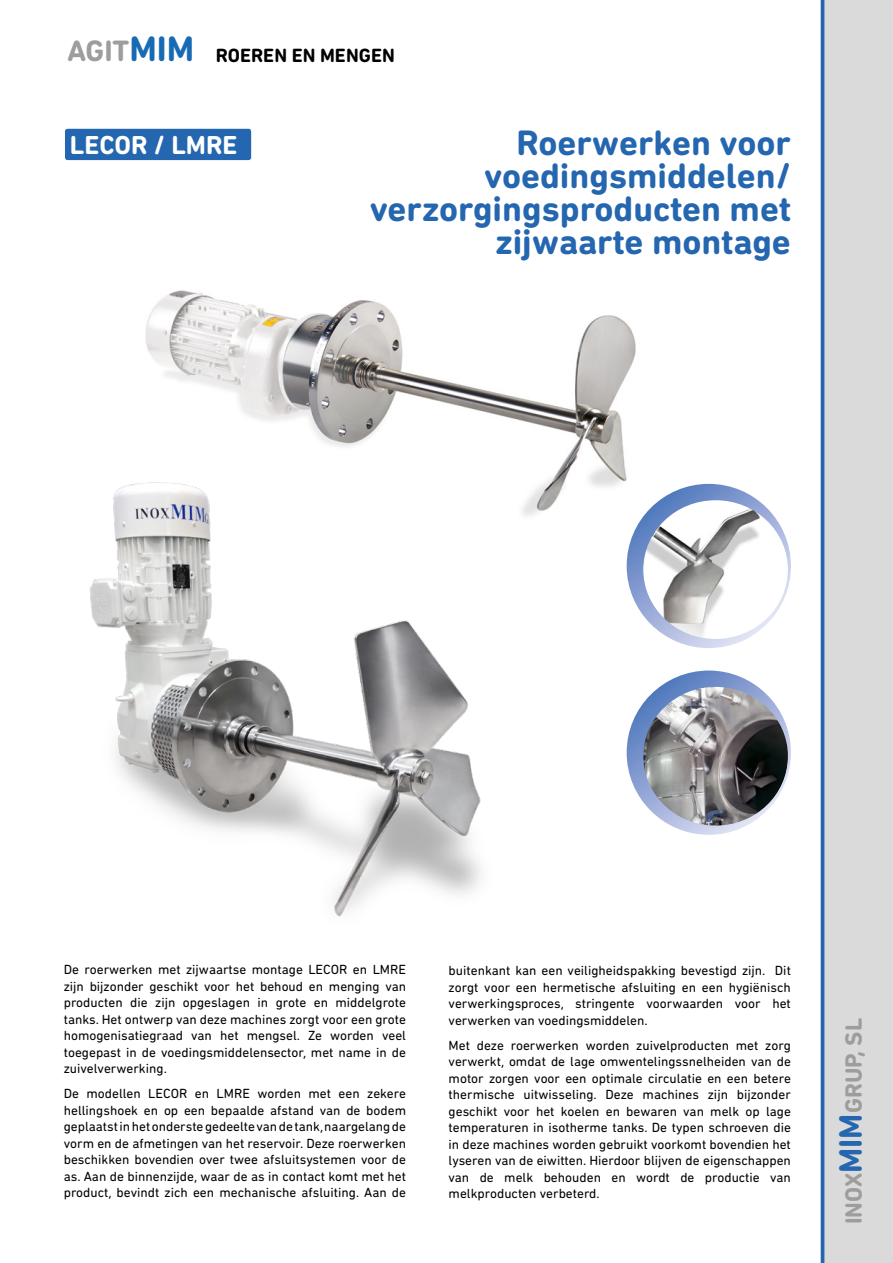
<style>
.page{position:relative;width:893px;height:1263px;background:#fff}
.page>*{position:absolute;margin:0;border:0;box-sizing:border-box;transform-origin:0 0}
.t1{font:700 36px/33px "DIN Next Rounded LT Pro";color:#2466af;text-align:right}
.t2{font:700 30px "DIN Next Rounded LT Pro";color:#9d9d9c}
.t3{font:700 26.4px "DIN Next Rounded LT Pro";color:#fff}
.t4{font:700 24px "DIN Next Rounded LT Pro";color:#9d9d9c}
.t5{font:700 19.5px "DIN Next Rounded LT Pro";color:#000}
.t6{font:13.5px/16.5px "DIN Next Rounded LT Pro";color:#000;text-align:justify}
.s1{font-size:36px;color:#176bb4}
.s2{font-size:33px;color:#2466af}
</style>
<div class="page">
<div style="left:822px;top:0;width:71px;height:1263px;background:#dadada"></div>
<hr style="left:821px;top:0;width:3px;height:1263px;background:#2466af">
<img style="left:145px;top:290px;width:491px;height:226px">
<div style="left:64px;top:128px;width:188px;height:33px;background:#2466af;border-radius:3px"></div>
<div style="left:64px;top:128px;width:188px;height:33px;border:1px solid #fff;border-radius:3px"></div>
<img style="left:89px;top:455px;width:430px;height:462px">
<svg style="left:627px;top:670px;width:164px;height:165px"></svg>
<svg style="left:627px;top:484px;width:164px;height:164px"></svg>
<h2 class="t2" style="left:67px;top:33px;width:129px">AGIT<span class="s1">MIM</span></h2>
<h3 class="t5" style="left:216px;top:44px;width:181px">ROEREN EN MENGEN</h3>
<h3 class="t3" style="left:70px;top:129px;width:169px">LECOR / LMRE</h3>
<h1 class="t1" style="left:370px;top:126px;width:423px">Roerwerken voor voedingsmiddelen/ verzorgingsproducten met zijwaarte montage</h1>
<p class="t6" style="left:64px;top:961px;width:344px">De roerwerken met zijwaartse montage LECOR en LMRE zijn bijzonder geschikt voor het behoud en menging van producten die zijn opgeslagen in grote en middelgrote tanks. Het ontwerp van deze machines zorgt voor een grote homogenisatiegraad van het mengsel. Ze worden veel toegepast in de voedingsmiddelensector, met name in de zuivelverwerking.</p>
<p class="t6" style="left:64px;top:1085px;width:344px">De modellen LECOR en LMRE worden met een zekere hellingshoek en op een bepaalde afstand van de bodem geplaatst in het onderste gedeelte van de tank, naargelang de vorm en de afmetingen van het reservoir. Deze roerwerken beschikken bovendien over twee afsluitsystemen voor de as. Aan de binnenzijde, waar de as in contact komt met het product, bevindt zich een mechanische afsluiting. Aan de</p>
<p class="t6" style="left:449px;top:962px;width:344px">buitenkant kan een veiligheidspakking bevestigd zijn. Dit zorgt voor een hermetische afsluiting en een hygiënisch verwerkingsproces, stringente voorwaarden voor het verwerken van voedingsmiddelen.</p>
<p class="t6" style="left:449px;top:1037px;width:344px">Met deze roerwerken worden zuivelproducten met zorg verwerkt, omdat de lage omwentelingssnelheiden van de motor zorgen voor een optimale circulatie en een betere thermische uitwisseling. Deze machines zijn bijzonder geschikt voor het koelen en bewaren van melk op lage temperaturen in isotherme tanks. De typen schroeven die in deze machines worden gebruikt voorkomt bovendien het lyseren van de eiwitten. Hierdoor blijven de eigenschappen van de melk behouden en wordt de productie van melkproducten verbeterd.</p>
<h3 class="t4" style="left:839px;top:1224px;width:208px;rotate:-90deg">INOX<span class="s2">MIM</span>GRUP, SL</h3>
</div>
